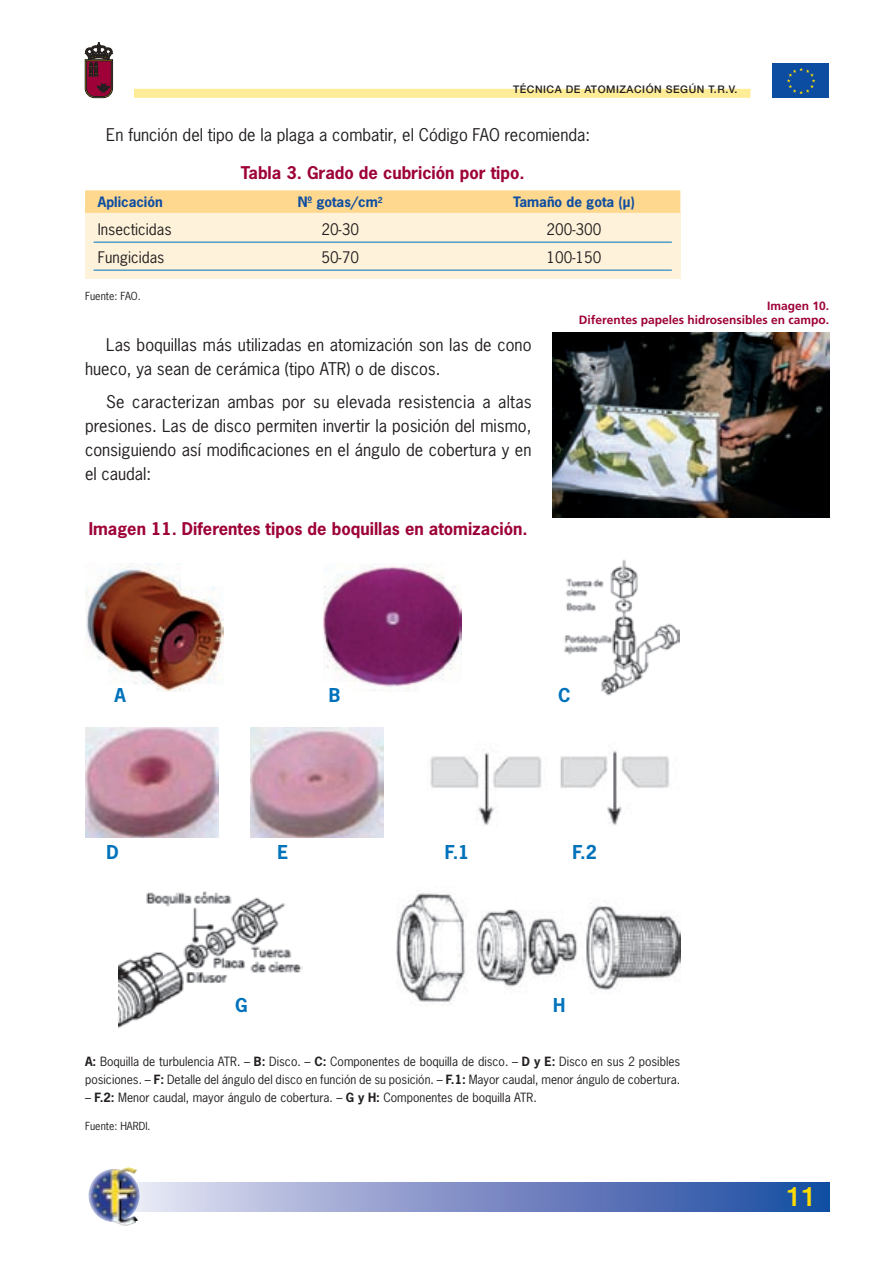
<style>
.page{position:relative;width:893px;height:1263px;background:#fff}
.page>*{position:absolute;margin:0;border:0;box-sizing:border-box;transform-origin:0 0}
.t1{font:500 27px "Helvetica Neue";color:#ffdc01}
.t2{font:700 18px "News Gothic";color:#0072bc}
.t3{font:16.5px/24px "News Gothic";color:#231f20}
.t4{font:700 16.5px "News Gothic";color:#9d0138}
.t5{font:15px "News Gothic";color:#231f20}
.t6{font:700 13.5px "News Gothic";color:#0d4da1}
.t7{font:12px/18px "News Gothic";color:#231f20}
.t8{font:700 12px/14.4px "Frutiger";color:#9d0138;text-align:right}
.t9{font:500 10.5px "Helvetica Neue";letter-spacing:.05em;color:#231f20}
.t10{font:10.5px "News Gothic";color:#231f20}
.s1{font-weight:700}
</style>
<div class="page">
<div style="left:98px;top:1182px;width:731px;height:30px;background:linear-gradient(to right,#f0e6f5,#16449e)"></div>
<img style="left:88px;top:1167px;width:52px;height:59px">
<svg style="left:85px;top:42px;width:28px;height:56px;background:#773749"></svg>
<div style="left:772px;top:64px;width:57px;height:34px;background:#0d4da1"></div>
<svg style="left:787px;top:68px;width:28px;height:26px"></svg>
<div style="left:134px;top:89px;width:616px;height:9px;background:#ffec96"></div>
<div style="left:85px;top:211px;width:595px;height:67px;background:#fef3da"></div>
<div style="left:85px;top:190px;width:595px;height:23px;background:#fed88f"></div>
<hr style="left:94px;top:242px;width:578px;height:1px;background:#0072bc">
<hr style="left:94px;top:270px;width:578px;height:1px;background:#0072bc">
<img style="left:553px;top:333px;width:276px;height:184px">
<img style="left:85px;top:564px;width:138px;height:127px">
<img style="left:324px;top:565px;width:137px;height:126px">
<img style="left:564px;top:560px;width:116px;height:136px">
<img style="left:85px;top:727px;width:133px;height:111px">
<img style="left:251px;top:727px;width:132px;height:111px">
<img style="left:430px;top:750px;width:239px;height:76px">
<img style="left:118px;top:891px;width:185px;height:137px">
<img style="left:396px;top:893px;width:284px;height:112px">
<p class="t9" style="left:513px;top:83px;width:226px">TÉCNICA DE ATOMIZACIÓN SEGÚN T.R.V.</p>
<p class="t3" style="left:106px;top:123px;width:485px">En función del tipo de la plaga a combatir, el Código FAO recomienda:</p>
<p class="t4" style="left:241px;top:162px;width:285px">Tabla 3. Grado de cubrición por tipo.</p>
<p class="t6" style="left:98px;top:193px;width:66px">Aplicación</p>
<p class="t6" style="left:298px;top:193px;width:86px">Nº gotas/cm<sup>2</sup></p>
<p class="t6" style="left:513px;top:193px;width:123px">Tamaño de gota (µ)</p>
<p class="t5" style="left:98px;top:220px;width:75px">Insecticidas</p>
<p class="t5" style="left:321px;top:220px;width:39px">20-30</p>
<p class="t5" style="left:547px;top:220px;width:56px">200-300</p>
<p class="t5" style="left:98px;top:248px;width:68px">Fungicidas</p>
<p class="t5" style="left:321px;top:248px;width:39px">50-70</p>
<p class="t5" style="left:547px;top:248px;width:56px">100-150</p>
<p class="t10" style="left:85px;top:289px;width:57px">Fuente: FAO.</p>
<p class="t3" style="left:85px;top:333px;width:448px;text-indent:21px">Las boquillas más utilizadas en atomización son las de cono hueco, ya sean de cerámica (tipo ATR) o de discos.</p>
<p class="t3" style="left:85px;top:389px;width:448px;text-align:justify;text-indent:21px">Se caracterizan ambas por su elevada resistencia a altas presiones. Las de disco permiten invertir la posición del mismo, consiguiendo así modificaciones en el ángulo de cobertura y en el caudal:</p>
<p class="t8" style="left:579px;top:298px;width:252px">Imagen 10.<br>Diferentes papeles hidrosensibles en campo.</p>
<p class="t4" style="left:89px;top:518px;width:440px">Imagen 11. Diferentes tipos de boquillas en atomización.</p>
<p class="t2" style="left:114px;top:683px;width:13px">A</p>
<p class="t2" style="left:329px;top:683px;width:13px">B</p>
<p class="t2" style="left:558px;top:683px;width:14px">C</p>
<p class="t2" style="left:107px;top:841px;width:14px">D</p>
<p class="t2" style="left:277px;top:841px;width:12px">E</p>
<p class="t2" style="left:445px;top:841px;width:26px">F.1</p>
<p class="t2" style="left:572px;top:841px;width:26px">F.2</p>
<p class="t2" style="left:235px;top:993px;width:14px">G</p>
<p class="t2" style="left:553px;top:993px;width:14px">H</p>
<p class="t7" style="left:85px;top:1052px;width:597px"><span class="s1">A:</span> Boquilla de turbulencia ATR. – <span class="s1">B:</span> Disco. – <span class="s1">C:</span> Componentes de boquilla de disco. – <span class="s1">D y E:</span> Disco en sus 2 posibles posiciones. – <span class="s1">F:</span> Detalle del ángulo del disco en función de su posición. – <span class="s1">F.1:</span> Mayor caudal, menor ángulo de cobertura.</p>
<p class="t7" style="left:85px;top:1088px;width:453px">– <span class="s1">F.2:</span> Menor caudal, mayor ángulo de cobertura. – <span class="s1">G y H:</span> Componentes de boquilla ATR.</p>
<p class="t10" style="left:85px;top:1119px;width:67px">Fuente: HARDI.</p>
<h1 class="t1" style="left:786px;top:1180px;width:32px">11</h1>
</div>
